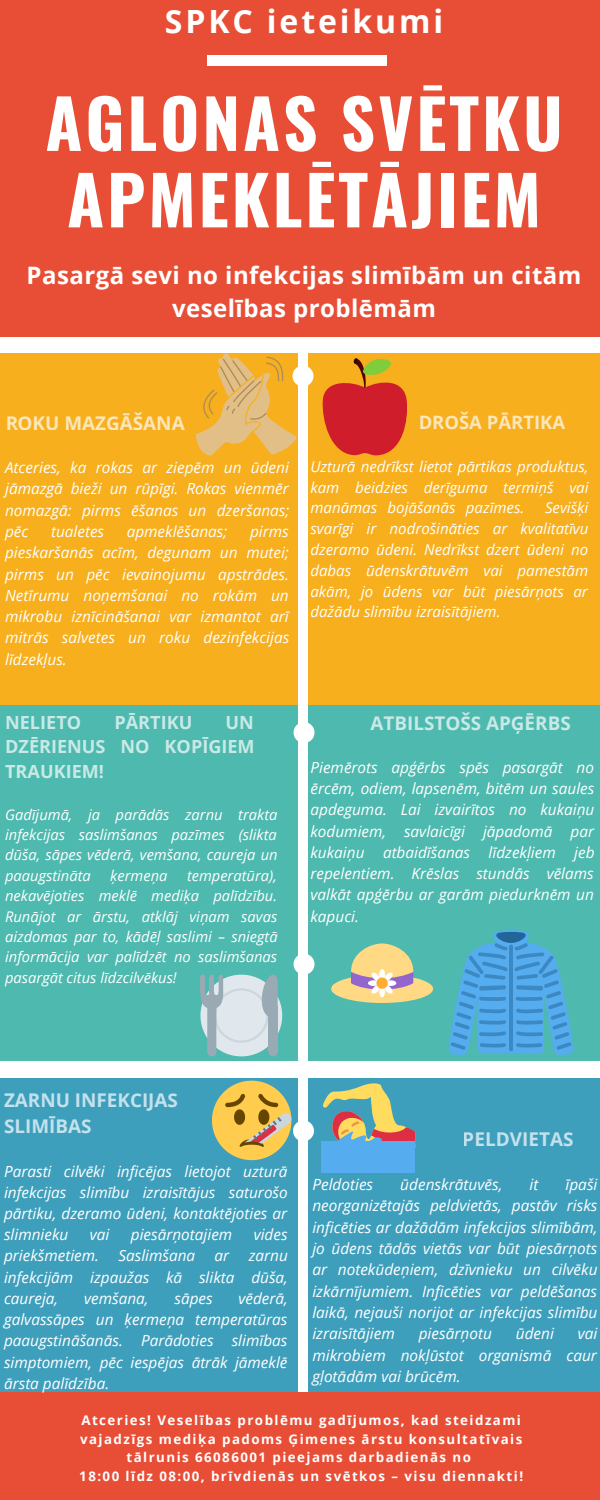
<style>
.page{position:relative;width:600px;height:1500px;background:#fff}
.page>*{position:absolute;margin:0;border:0;box-sizing:border-box;transform-origin:0 0}
.t1{font:700 67.3px/76.5px "Oswald";letter-spacing:.045em;color:#fff;text-align:center}
.t2{font:700 32px "Open Sans";letter-spacing:.09em;color:#fff}
.t3{font:700 24px/33.1px "Open Sans";letter-spacing:.02em;color:#fff;text-align:center}
.t4{font:700 19px "Open Sans";color:#fff}
.t5{font:700 18.9px/25.7px "Open Sans";color:#fff}
.t6{font:700 18.5px "Open Sans";color:#fff}
.t7{font:700 18.1px/24.6px "Open Sans";color:#fff;text-align:justify}
.t8{font:italic 15.4px/21.3px "Open Sans";color:#fff;text-align:justify}
.t9{font:italic 15.3px/21.2px "Open Sans";color:#fff;text-align:justify}
.t10{font:italic 15px/20.8px "Open Sans";color:#fff;text-align:justify}
.t11{font:italic 14.7px/20.4px "Open Sans";color:#fff;text-align:justify}
.t12{font:700 13.3px/18.5px "Open Sans";letter-spacing:.11em;color:#fff;text-align:center}
</style>
<div class="page">
<div style="left:0;top:0;width:600px;height:337px;background:#e84e36"></div>
<div style="left:0;top:353px;width:600px;height:355px;background:#f7af1e"></div>
<div style="left:0;top:706px;width:600px;height:355px;background:#4db9af"></div>
<div style="left:0;top:1079px;width:600px;height:355px;background:#3e9fbd"></div>
<div style="left:0;top:1393px;width:600px;height:107px;background:#e84e36"></div>
<div style="left:298px;top:340px;width:10px;height:1052px;background:#fff"></div>
<div style="left:292px;top:366px;width:21px;height:21px;background:#fff;border-radius:50%"></div>
<div style="left:294px;top:722px;width:21px;height:21px;background:#fff;border-radius:50%"></div>
<div style="left:294px;top:954px;width:21px;height:21px;background:#fff;border-radius:50%"></div>
<div style="left:293px;top:1120px;width:21px;height:21px;background:#fff;border-radius:50%"></div>
<svg style="left:196px;top:353px;width:100px;height:103px"></svg>
<svg style="left:322px;top:358px;width:85px;height:98px"></svg>
<div style="left:200px;top:975px;width:82px;height:81px;background:#e1e8ed;border-radius:50%"></div>
<div style="left:214px;top:988px;width:55px;height:55px;background:#ccd6dd;border-radius:50%"></div>
<div style="left:216px;top:991px;width:50px;height:50px;background:#e1e8ed;border-radius:50%"></div>
<svg style="left:200px;top:975px;width:23px;height:81px"></svg>
<div style="left:269px;top:1006px;width:9px;height:46px;background:#99aab5"></div>
<svg style="left:269px;top:1052px;width:9px;height:4px"></svg>
<svg style="left:262px;top:975px;width:16px;height:47px"></svg>
<svg style="left:331px;top:943px;width:102px;height:60px"></svg>
<svg style="left:449px;top:930px;width:124px;height:125px"></svg>
<svg style="left:212px;top:1081px;width:79px;height:79px"></svg>
<div style="left:322px;top:1141px;width:93px;height:31px;background:#55acee"></div>
<svg style="left:323px;top:1083px;width:92px;height:58px"></svg>
<div style="left:207px;top:55px;width:180px;height:10px;background:#fff"></div>
<h2 class="t2" style="left:165px;top:-2px;width:280px">SPKC ieteikumi</h2>
<h1 class="t1" style="left:45px;top:82px;width:519px">AGLONAS SVĒTKU<br>APMEKLĒTĀJIEM</h1>
<h3 class="t3" style="left:27px;top:258px;width:556px">Pasargā sevi no infekcijas slimībām un citām veselības problēmām</h3>
<p class="t5" style="left:5px;top:410px;width:181px">ROKU MAZGĀŠANA</p>
<p class="t8" style="left:5px;top:457px;width:286px">Atceries, ka rokas ar ziepēm un ūdeni jāmazgā bieži un rūpīgi. Rokas vienmēr nomazgā: pirms ēšanas un dzeršanas; pēc</p>
<p class="t8" style="left:51px;top:520px;width:55px">tualetes</p>
<p class="t8" style="left:127px;top:520px;width:102px">apmeklēšanas;</p>
<p class="t8" style="left:5px;top:520px;width:286px;text-indent:245px">pirms pieskaršanās acīm, degunam un mutei; pirms un pēc ievainojumu apstrādes.<br>Netīrumu noņemšanai no rokām un mikrobu iznīcināšanai var izmantot arī mitrās salvetes un roku dezinfekcijas līdzekļus.</p>
<p class="t7" style="left:5px;top:709px;width:78px">NELIETO</p>
<p class="t7" style="left:114px;top:709px;width:80px">PĀRTIKU</p>
<p class="t7" style="left:5px;top:709px;width:251px;text-indent:220px">UN DZĒRIENUS NO KOPĪGIEM TRAUKIEM!</p>
<p class="t11" style="left:5px;top:804px;width:274px">Gadījumā, ja parādās zarnu trakta infekcijas saslimšanas pazīmes (slikta dūša, sāpes vēderā, vemšana, caureja un paaugstināta</p>
<p class="t11" style="left:110px;top:865px;width:59px">ķermeņa</p>
<p class="t11" style="left:5px;top:865px;width:274px;text-indent:182px">temperatūra), nekavējoties meklē mediķa palīdzību.<br>Runājot ar ārstu, atklāj viņam savas aizdomas par to, kādēļ saslimi – sniegtā informācija var palīdzēt no saslimšanas pasargāt citus līdzcilvēkus!</p>
<p class="t6" style="left:419px;top:410px;width:148px">DROŠA PĀRTIKA</p>
<p class="t10" style="left:310px;top:456px;width:280px">Uzturā nedrīkst lietot pārtikas produktus, kam beidzies derīguma termiņš vai manāmas bojāšanās pazīmes.</p>
<p class="t10" style="left:310px;top:497px;width:280px;text-indent:235px">Sevišķi svarīgi ir nodrošināties ar kvalitatīvu dzeramo ūdeni. Nedrīkst dzert ūdeni no dabas ūdenskrātuvēm vai pamestām akām, jo ūdens var būt piesārņots ar dažādu slimību izraisītājiem.</p>
<p class="t5" style="left:370px;top:709px;width:202px">ATBILSTOŠS APĢĒRBS</p>
<p class="t9" style="left:310px;top:756px;width:286px">Piemērots apģērbs spēs pasargāt no ērcēm, odiem, lapsenēm, bitēm un saules apdeguma. Lai izvairītos no kukaiņu kodumiem, savlaicīgi jāpadomā par kukaiņu atbaidīšanas līdzekļiem jeb repelentiem. Krēslas stundās vēlams valkāt apģērbu ar garām piedurknēm un kapuci.</p>
<p class="t5" style="left:4px;top:1087px;width:175px">ZARNU INFEKCIJAS<br>SLIMĪBAS</p>
<p class="t9" style="left:4px;top:1160px;width:285px">Parasti cilvēki inficējas lietojot uzturā infekcijas slimību izraisītājus saturošo pārtiku, dzeramo ūdeni, kontaktējoties ar slimnieku</p>
<p class="t9" style="left:90px;top:1224px;width:21px">vai</p>
<p class="t9" style="left:131px;top:1224px;width:103px">piesārņotajiem</p>
<p class="t9" style="left:254px;top:1224px;width:35px">vides</p>
<p class="t9" style="left:4px;top:1245px;width:97px">priekšmetiem.</p>
<p class="t9" style="left:118px;top:1245px;width:78px">Saslimšana</p>
<p class="t9" style="left:215px;top:1245px;width:16px">ar</p>
<p class="t9" style="left:4px;top:1245px;width:285px;text-indent:245px">zarnu infekcijām izpaužas kā slikta dūša, caureja,</p>
<p class="t9" style="left:84px;top:1287px;width:66px">vemšana,</p>
<p class="t9" style="left:174px;top:1287px;width:40px">sāpes</p>
<p class="t9" style="left:4px;top:1287px;width:285px;text-indent:234px">vēderā, galvassāpes un ķermeņa temperatūras paaugstināšanās. Parādoties slimības simptomiem, pēc iespējas ātrāk jāmeklē ārsta palīdzība.</p>
<p class="t4" style="left:463px;top:1126px;width:112px">PELDVIETAS</p>
<p class="t8" style="left:312px;top:1173px;width:287px;text-indent:253px">īpaši neorganizētajās peldvietās, pastāv risks inficēties ar dažādām infekcijas slimībām, jo ūdens tādās vietās var būt piesārņots ar notekūdeņiem, dzīvnieku un cilvēku izkārnījumiem. Inficēties var peldēšanas laikā, nejauši norijot ar infekcijas slimību izraisītājiem</p>
<p class="t8" style="left:312px;top:1173px;width:62px">Peldoties</p>
<p class="t8" style="left:400px;top:1173px;width:104px">ūdenskrātuvēs,</p>
<p class="t8" style="left:529px;top:1173px;width:10px">it</p>
<p class="t8" style="left:419px;top:1323px;width:75px">piesārņotu</p>
<p class="t8" style="left:516px;top:1323px;width:40px">ūdeni</p>
<p class="t8" style="left:312px;top:1323px;width:287px;text-indent:265px">vai mikrobiem nokļūstot organismā caur gļotādām vai brūcēm.</p>
<p class="t12" style="left:79px;top:1411px;width:445px">Atceries! Veselības problēmu gadījumos, kad steidzami vajadzīgs mediķa padoms Ģimenes ārstu konsultatīvais tālrunis 66086001 pieejams darbadienās no<br>18:00 līdz 08:00, brīvdienās un svētkos – visu diennakti!</p>
</div>
